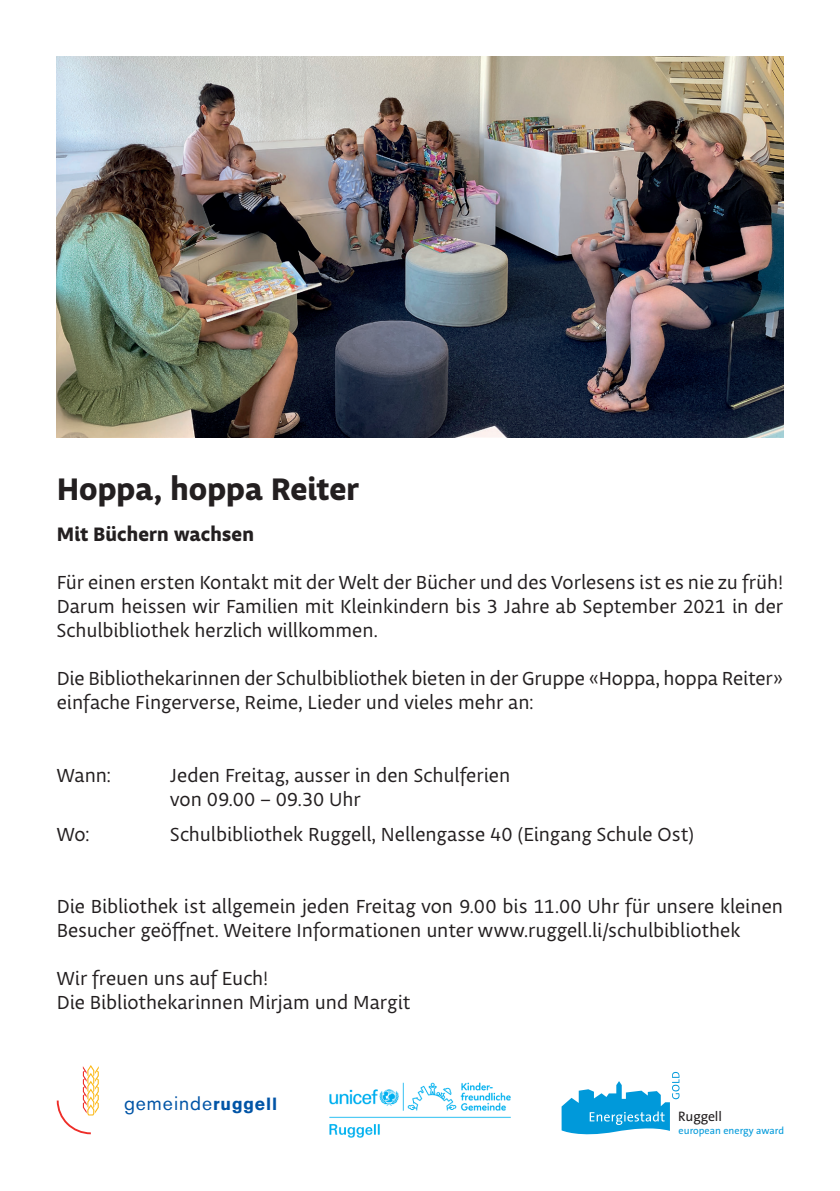
<style>
.page{position:relative;width:840px;height:1191px;background:#fff}
.page>*{position:absolute;margin:0;border:0;box-sizing:border-box;transform-origin:0 0}
.t1{font:700 32px "Obliqua Sans";color:#231f20}
.t2{font:20px/24px "Obliqua Sans";color:#231f20}
.t3{font:700 20px "Obliqua Sans";letter-spacing:.01em;color:#231f20}
.t4{font:19.4px "Akzidenz Grotesk BE";letter-spacing:.05em;color:#0154a6}
.t5{font:13.8px "The Sans Swisscom";letter-spacing:-.005em;color:#231f20}
.t6{font:10.2px "The Sans Swisscom";letter-spacing:.005em;color:#0099da}
.s1{font-weight:700;font-size:17.6px}
</style>
<div class="page">
<img style="left:57px;top:57px;width:725px;height:380px">
<img style="left:329px;top:1082px;width:182px;height:56px">
<svg style="left:57px;top:1065px;width:42px;height:69px"></svg>
<svg style="left:561px;top:1072px;width:118px;height:63px"></svg>
<h1 class="t1" style="left:57px;top:471px;width:304px">Hoppa, hoppa Reiter</h1>
<p class="t3" style="left:57px;top:523px;width:199px">Mit Büchern wachsen</p>
<p class="t2" style="left:57px;top:572px;width:727px;text-align:justify">Für einen ersten Kontakt mit der Welt der Bücher und des Vorlesens ist es nie zu früh!<br>Darum heissen wir Familien mit Kleinkindern bis 3 Jahre ab September 2021 in der Schulbibliothek herzlich willkommen.</p>
<p class="t2" style="left:57px;top:668px;width:727px">Die Bibliothekarinnen der Schulbibliothek bieten in der Gruppe «Hoppa, hoppa Reiter» einfache Fingerverse, Reime, Lieder und vieles mehr an:</p>
<p class="t2" style="left:57px;top:764px;width:56px">Wann:</p>
<p class="t2" style="left:170px;top:764px;width:341px">Jeden Freitag, ausser in den Schulferien von 09.00 – 09.30 Uhr</p>
<p class="t2" style="left:57px;top:823px;width:34px">Wo:</p>
<p class="t2" style="left:170px;top:823px;width:525px">Schulbibliothek Ruggell, Nellengasse 40 (Eingang Schule Ost)</p>
<p class="t2" style="left:57px;top:895px;width:727px">Die Bibliothek ist allgemein jeden Freitag von 9.00 bis 11.00 Uhr für unsere kleinen<br>Besucher geöffnet. Weitere Informationen unter www.ruggell.li/schulbibliothek</p>
<p class="t2" style="left:57px;top:967px;width:355px">Wir freuen uns auf Euch!<br>Die Bibliothekarinnen Mirjam und Margit</p>
<p class="t4" style="left:124px;top:1091px;width:155px">gemeinde<span class="s1">ruggell</span></p>
<p class="t5" style="left:678px;top:1108px;width:45px">Ruggell</p>
<p class="t6" style="left:678px;top:1124px;width:107px">european energy award</p>
</div>
